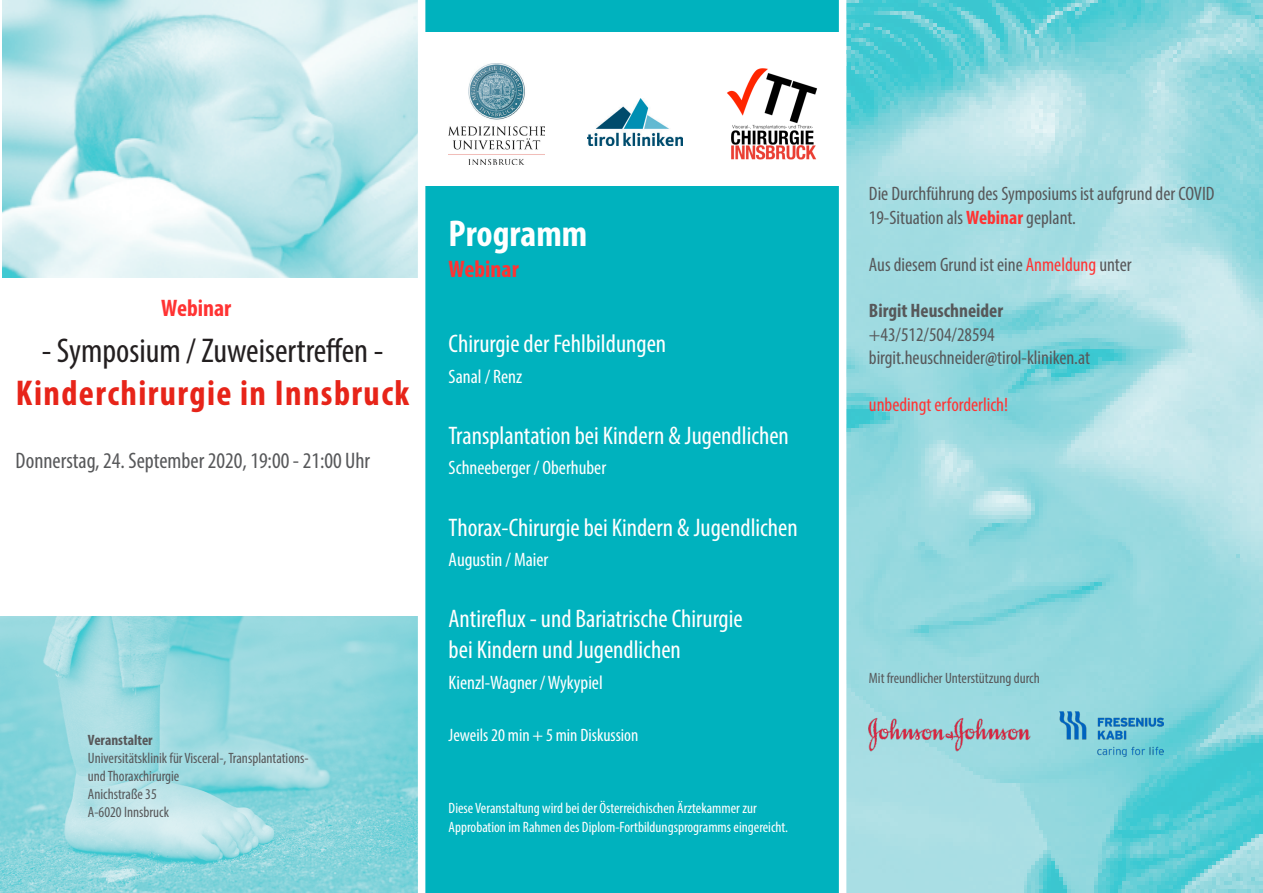
<style>
.page{position:relative;width:1263px;height:893px;background:#fff}
.page>*{position:absolute;margin:0;border:0;box-sizing:border-box;transform-origin:0 0}
.t1{font:700 condensed 37.5px "Myriad Pro";color:#fff}
.t2{font:700 condensed 36px "Myriad Pro";letter-spacing:.04em;color:#e72419}
.t3{font:condensed 34.5px "Myriad Pro";color:#231f20}
.t4{font:condensed 25.5px/30.6px "Myriad Pro";color:#fff}
.t5{font:700 condensed 24px "Myriad Pro";color:#f33}
.t6{font:condensed 22.5px "Myriad Pro";color:#57585a}
.t7{font:condensed 19.5px/23.4px "Myriad Pro";color:#57585a}
.t8{font:condensed 19.5px "Myriad Pro";color:#fff}
.t9{font:700 condensed 19.5px/23.4px "Myriad Pro";color:#57585a}
.t10{font:condensed 19.5px "Myriad Pro";color:#f33}
.t11{font:condensed 18px "Myriad Pro";color:#fff}
.t12{font:condensed 15px/18px "Myriad Pro";color:#57585a}
.t13{font:condensed 15px "Myriad Pro";color:#fff}
.t14{font:700 condensed 15px "Myriad Pro";color:#57585a}
.s1{font-weight:700;color:#f33}
.s2{color:#f33}
.s3{font-weight:400}
.s4{font-weight:700}
</style>
<div class="page">
<img style="left:0;top:617px;width:418px;height:276px">
<img style="left:846px;top:0;width:417px;height:893px">
<img style="left:2px;top:0;width:416px;height:278px">
<div style="left:425px;top:0;width:414px;height:893px;background:#00b2be"></div>
<div style="left:424px;top:33px;width:415px;height:153px;background:#fff"></div>
<img style="left:449px;top:64px;width:95px;height:100px">
<img style="left:727px;top:68px;width:90px;height:92px">
<img style="left:587px;top:99px;width:95px;height:46px">
<img style="left:1059px;top:711px;width:104px;height:45px">
<img style="left:862px;top:715px;width:170px;height:38px">
<p class="t5" style="left:161px;top:293px;width:72px">Webinar</p>
<p class="t3" style="left:42px;top:329px;width:343px">- Symposium / Zuweisertreffen -</p>
<p class="t2" style="left:16px;top:370px;width:395px">Kinderchirurgie in Innsbruck</p>
<p class="t6" style="left:16px;top:447px;width:356px">Donnerstag, 24. September 2020, 19:00 - 21:00 Uhr</p>
<p class="t14" style="left:88px;top:731px;width:66px">Veranstalter</p>
<p class="t12" style="left:88px;top:749px;width:222px">Universitätsklinik für Visceral-, Transplantations-</p>
<p class="t12" style="left:88px;top:767px;width:93px">und Thoraxchirurgie<br>Anichstraße 35</p>
<p class="t12" style="left:88px;top:803px;width:83px">A-6020 Innsbruck</p>
<p class="t1" style="left:449px;top:210px;width:140px">Programm</p>
<p class="t5" style="left:449px;top:254px;width:72px">Webinar</p>
<p class="t4" style="left:449px;top:328px;width:219px">Chirurgie der Fehlbildungen</p>
<p class="t8" style="left:449px;top:364px;width:75px">Sanal / Renz</p>
<p class="t4" style="left:449px;top:420px;width:342px">Transplantation bei Kindern &amp; Jugendlichen</p>
<p class="t8" style="left:449px;top:456px;width:159px">Schneeberger / Oberhuber</p>
<p class="t4" style="left:449px;top:512px;width:351px">Thorax-Chirurgie bei Kindern &amp; Jugendlichen</p>
<p class="t8" style="left:449px;top:548px;width:101px">Augustin / Maier</p>
<p class="t4" style="left:449px;top:603px;width:296px">Antireflux - und Bariatrische Chirurgie bei Kindern und Jugendlichen</p>
<p class="t8" style="left:449px;top:670px;width:156px">Kienzl-Wagner / Wykypiel</p>
<p class="t11" style="left:449px;top:724px;width:191px">Jeweils 20 min + 5 min Diskussion</p>
<p class="t13" style="left:449px;top:799px;width:310px">Diese Veranstaltung wird bei der Österreichischen Ärztekammer zur</p>
<p class="t13" style="left:449px;top:818px;width:341px">Approbation im Rahmen des Diplom-Fortbildungsprogramms eingereicht.</p>
<p class="t7" style="left:869px;top:182px;width:347px">Die Durchführung des Symposiums ist aufgrund der COVID<br>19-Situation als <span class="s1">Webinar</span> geplant.</p>
<p class="t7" style="left:869px;top:252px;width:264px">Aus diesem Grund ist eine <span class="s2">Anmeldung</span> unter</p>
<p class="t9" style="left:869px;top:299px;width:136px">Birgit Heuschneider <span class="s3">+43/512/504/28594</span></p>
<p class="t7" style="left:869px;top:346px;width:223px">birgit.heuschneider<span class="s4">@</span>tirol-kliniken.at</p>
<p class="t10" style="left:869px;top:393px;width:141px">unbedingt erforderlich!</p>
<p class="t12" style="left:869px;top:669px;width:172px">Mit freundlicher Unterstützung durch</p>
</div>
